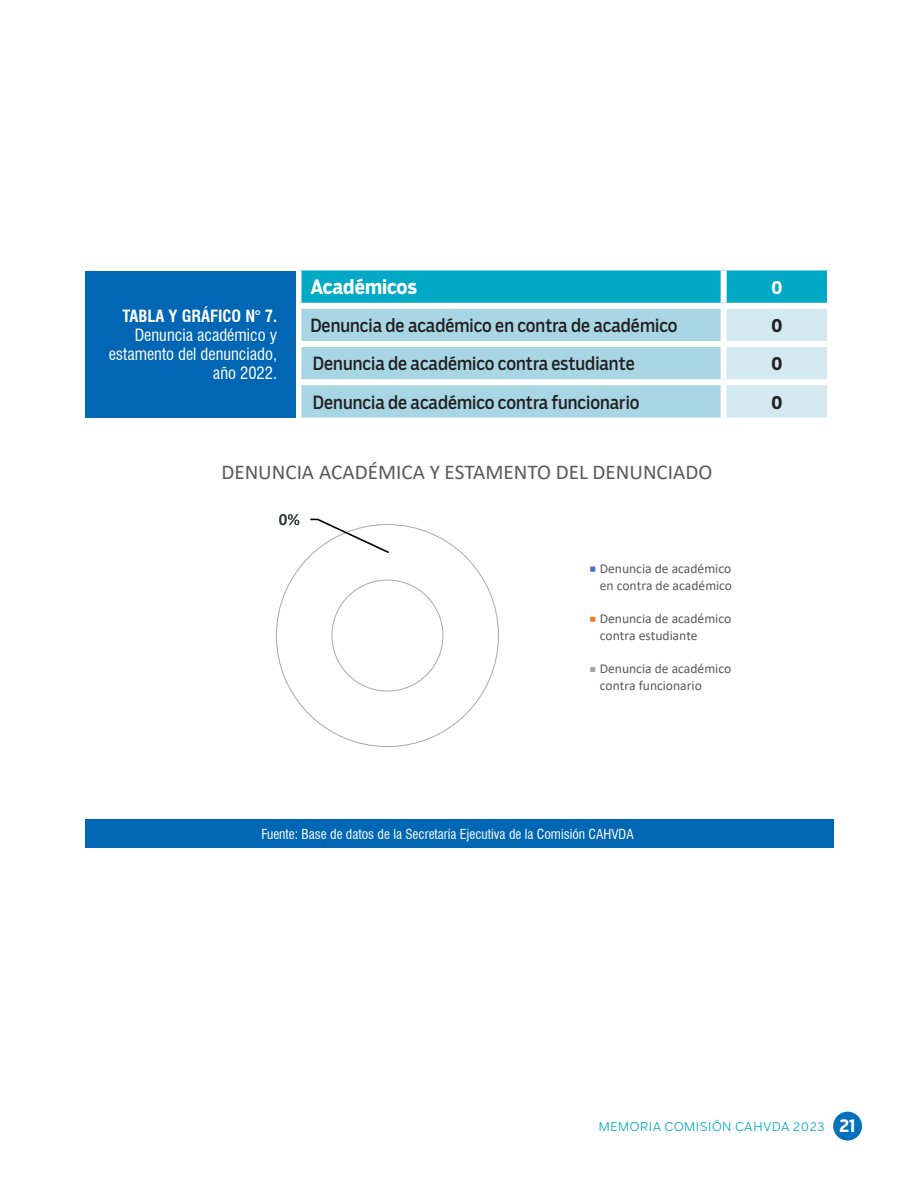
<style>
.page{position:relative;width:918px;height:1188px;background:#fff}
.page>*{position:absolute;margin:0;border:0;box-sizing:border-box;transform-origin:0 0}
.t1{font:21.15px "Calibri";color:#595959}
.t2{font:700 19.5px "Boomer Cond";color:#fff}
.t3{font:18px "Boomer Cond";color:#231f20}
.t4{font:700 18px "Boomer Cond";color:#231f20}
.t5{font:700 18px "Boomer Cond";color:#fff}
.t6{font:condensed 16.5px/18.9px "Swiss 721 BT";color:#fff;text-align:right}
.t7{font:700 condensed 16.5px "Swiss 721 BT";color:#fff}
.t8{font:13.65px/16.5px "Calibri";color:#595959}
.t9{font:condensed 13.5px "Swiss 721 BT";color:#fff}
.t10{font:300 12px "Boomer";letter-spacing:.05em;color:#01a9c4}
.s1{font-family:"Boomer Cond";font-weight:700;font-size:17.55px;color:#fff}
</style>
<div class="page">
<div style="left:833px;top:1112px;width:29px;height:29px;background:#0372bb;border-radius:50%"></div>
<svg style="left:301px;top:270px;width:526px;height:148px;background:#86cede"></svg>
<div style="left:724px;top:303px;width:109px;height:6px;background:#fff"></div>
<div style="left:721px;top:309px;width:6px;height:32px;background:#fff"></div>
<div style="left:724px;top:341px;width:109px;height:6px;background:#fff"></div>
<div style="left:721px;top:347px;width:6px;height:32px;background:#fff"></div>
<div style="left:724px;top:379px;width:109px;height:6px;background:#fff"></div>
<div style="left:721px;top:385px;width:6px;height:33px;background:#fff"></div>
<div style="left:721px;top:270px;width:6px;height:33px;background:#fff"></div>
<div style="left:295px;top:303px;width:429px;height:6px;background:#fff"></div>
<div style="left:295px;top:341px;width:429px;height:6px;background:#fff"></div>
<div style="left:295px;top:379px;width:429px;height:6px;background:#fff"></div>
<div style="left:85px;top:271px;width:210px;height:147px;background:#0166b3"></div>
<div style="left:85px;top:819px;width:748px;height:29px;background:#0166b3"></div>
<div style="left:589px;top:565px;width:8px;height:8px;background:#4472c4"></div>
<div style="left:588px;top:564px;width:10px;height:10px;border:2px solid #fff"></div>
<div style="left:589px;top:616px;width:8px;height:7px;background:#ed7d31"></div>
<div style="left:588px;top:614px;width:10px;height:10px;border:2px solid #fff"></div>
<div style="left:588px;top:665px;width:10px;height:9px;background:#a5a5a5;border:2px solid #fff"></div>
<svg style="left:276px;top:524px;width:223px;height:223px"></svg>
<svg style="left:309px;top:518px;width:82px;height:37px"></svg>
<svg style="left:279px;top:514px;width:20px;height:11px"></svg>
<p class="t7" style="left:122px;top:306px;width:156px">TABLA Y GRÁFICO N° 7.</p>
<p class="t6" style="left:109px;top:325px;width:170px">Denuncia académico y estamento del denunciado, año 2022.</p>
<p class="t2" style="left:310px;top:276px;width:108px">Académicos</p>
<p class="t5" style="left:771px;top:276px;width:13px">0</p>
<p class="t3" style="left:310px;top:315px;width:369px">Denuncia de académico en contra de académico</p>
<p class="t4" style="left:771px;top:315px;width:13px">0</p>
<p class="t3" style="left:313px;top:353px;width:323px">Denuncia de académico contra estudiante</p>
<p class="t4" style="left:771px;top:353px;width:13px">0</p>
<p class="t3" style="left:313px;top:391px;width:328px">Denuncia de académico contra funcionario</p>
<p class="t4" style="left:771px;top:391px;width:13px">0</p>
<p class="t1" style="left:221px;top:457px;width:492px">DENUNCIA ACADÉMICA Y ESTAMENTO DEL DENUNCIADO</p>
<p class="t8" style="left:600px;top:560px;width:134px">Denuncia de académico en contra de académico</p>
<p class="t8" style="left:600px;top:610px;width:133px">Denuncia de académico contra estudiante</p>
<p class="t8" style="left:600px;top:660px;width:133px">Denuncia de académico contra funcionario</p>
<p class="t9" style="left:261px;top:826px;width:374px">Fuente: Base de datos de la Secretaría Ejecutiva de la Comisión CAHVDA</p>
<p class="t10" style="left:599px;top:1120px;width:258px">MEMORIA COMISIÓN CAHVDA 2023 <span class="s1">21</span></p>
</div>
